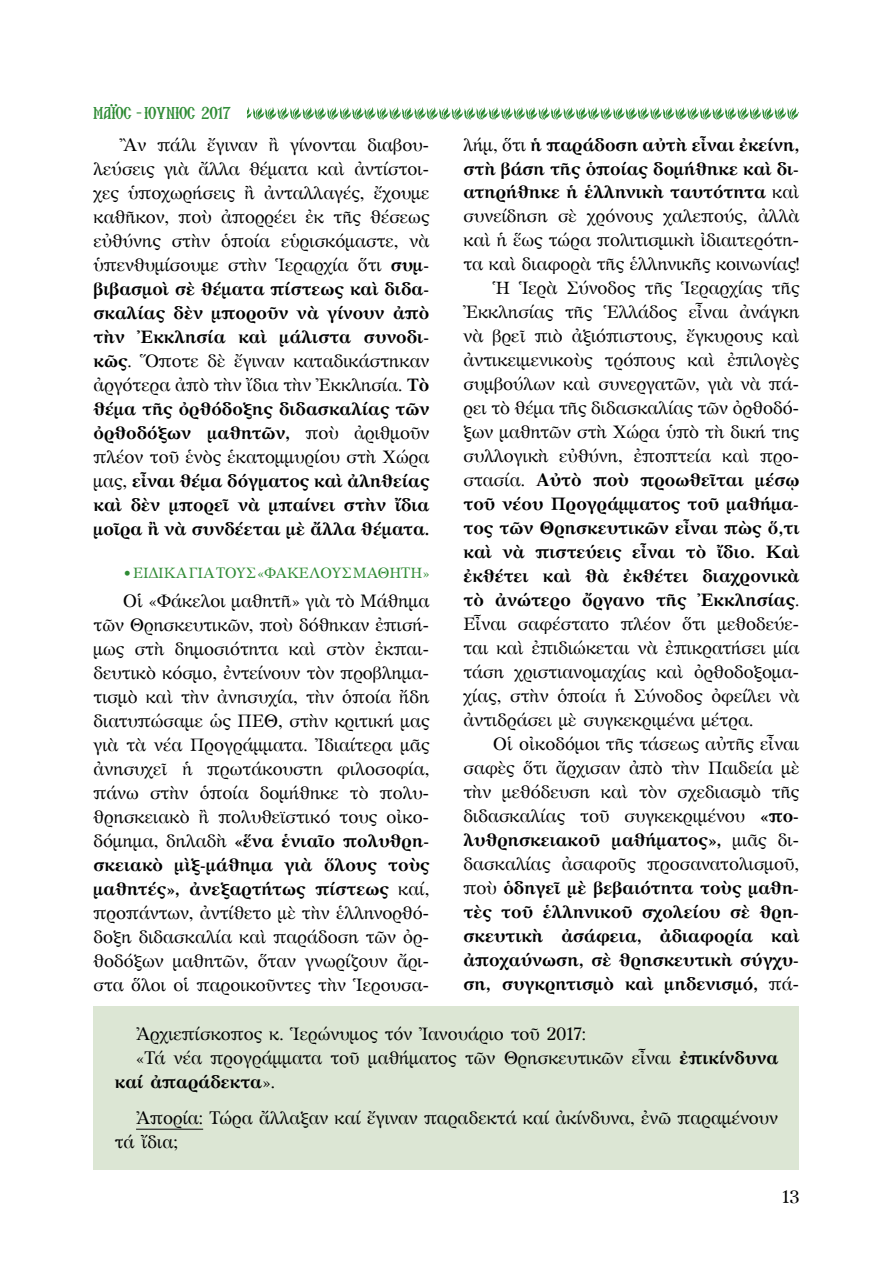
<style>
.page{position:relative;width:893px;height:1263px;background:#fff}
.page>*{position:absolute;margin:0;border:0;box-sizing:border-box;transform-origin:0 0}
.t1{font:18px/24px "GFS Artemisia";color:#000;text-align:justify}
.t2{font:700 18px "GFS Artemisia";color:#000}
.t3{font:16.5px "DA Athos Hel Lat P";color:#2e8b34}
.t4{font:15px "GFS Artemisia";color:#2e8b34}
.s1{font-weight:400}
.s2{font-weight:700}
</style>
<div class="page">
<img style="left:248px;top:107px;width:551px;height:12px">
<div style="left:94px;top:1006px;width:705px;height:163px;background:#dce6d4"></div>
<hr style="left:136px;top:1129px;width:67px;height:1px;background:#000">
<p class="t3" style="left:94px;top:104px;width:139px">MA´OC - IOVNIOC 2017</p>
<p class="t2" style="left:463px;top:129px;width:337px"><span class="s1">λήμ, ὅτι</span> ἡ παράδοση αὐτὴ εἶναι ἐκείνη,</p>
<p class="t2" style="left:463px;top:153px;width:337px">στὴ βάση τῆς ὁποίας δομήθηκε καὶ δι-</p>
<p class="t2" style="left:463px;top:177px;width:337px">ατηρήθηκε ἡ ἑλληνικὴ ταυτότητα <span class="s1">καὶ</span></p>
<p class="t1" style="left:463px;top:203px;width:337px">συνείδηση σὲ χρόνους χαλεπούς, ἀλλὰ</p>
<p class="t1" style="left:463px;top:227px;width:337px">καὶ ἡ ἕως τώρα πολιτισμικὴ ἰδιαιτερότη-</p>
<p class="t1" style="left:463px;top:251px;width:337px">τα καὶ διαφορὰ τῆς ἑλληνικῆς κοινωνίας!</p>
<p class="t1" style="left:493px;top:275px;width:308px">Ἡ Ἱερὰ Σύνοδος τῆς Ἱεραρχίας τῆς</p>
<p class="t1" style="left:463px;top:299px;width:337px">Ἐκκλησίας τῆς Ἑλλάδος εἶναι ἀνάγκη</p>
<p class="t1" style="left:463px;top:323px;width:337px">νὰ βρεῖ πιὸ ἀξιόπιστους, ἔγκυρους καὶ</p>
<p class="t1" style="left:463px;top:347px;width:337px">ἀντικειμενικοὺς τρόπους καὶ ἐπιλογὲς</p>
<p class="t1" style="left:463px;top:371px;width:337px">συμβούλων καὶ συνεργατῶν, γιὰ νὰ πά-</p>
<p class="t1" style="left:463px;top:395px;width:337px">ρει τὸ θέμα τῆς διδασκαλίας τῶν ὀρθοδό-</p>
<p class="t1" style="left:463px;top:419px;width:337px">ξων μαθητῶν στὴ Χώρα ὑπὸ τὴ δική της</p>
<p class="t1" style="left:463px;top:443px;width:337px">συλλογικὴ εὐθύνη, ἐποπτεία καὶ προ-</p>
<p class="t2" style="left:463px;top:465px;width:337px"><span class="s1">στασία.</span> Αὐτὸ ποὺ προωθεῖται μέσῳ</p>
<p class="t2" style="left:463px;top:489px;width:337px">τοῦ νέου Προγράμματος τοῦ μαθήμα-</p>
<p class="t2" style="left:463px;top:513px;width:337px">τος τῶν Θρησκευτικῶν εἶναι πὼς ὅ,τι</p>
<p class="t2" style="left:463px;top:537px;width:337px">καὶ νὰ πιστεύεις εἶναι τὸ ἴδιο. Καὶ</p>
<p class="t2" style="left:463px;top:561px;width:337px">ἐκθέτει καὶ θὰ ἐκθέτει διαχρονικὰ</p>
<p class="t2" style="left:463px;top:585px;width:337px">τὸ ἀνώτερο ὄργανο τῆς Ἐκκλησίας<span class="s1">.</span></p>
<p class="t1" style="left:463px;top:611px;width:337px">Εἶναι σαφέστατο πλέον ὅτι μεθοδεύε-</p>
<p class="t1" style="left:463px;top:635px;width:337px">ται καὶ ἐπιδιώκεται νὰ ἐπικρατήσει μία</p>
<p class="t1" style="left:463px;top:659px;width:337px">τάση χριστιανομαχίας καὶ ὀρθοδοξομα-</p>
<p class="t1" style="left:463px;top:683px;width:337px">χίας, στὴν ὁποία ἡ Σύνοδος ὀφείλει νὰ</p>
<p class="t1" style="left:463px;top:707px;width:291px">ἀντιδράσει μὲ συγκεκριμένα μέτρα.</p>
<p class="t1" style="left:493px;top:731px;width:308px">Οἱ οἰκοδόμοι τῆς τάσεως αὐτῆς εἶναι</p>
<p class="t1" style="left:463px;top:755px;width:337px">σαφὲς ὅτι ἄρχισαν ἀπὸ τὴν Παιδεία μὲ</p>
<p class="t1" style="left:463px;top:779px;width:337px">τὴν μεθόδευση καὶ τὸν σχεδιασμὸ τῆς</p>
<p class="t1" style="left:463px;top:803px;width:337px">διδασκαλίας τοῦ συγκεκριμένου <span class="s2">«πο-</span></p>
<p class="t2" style="left:463px;top:825px;width:337px">λυθρησκειακοῦ μαθήματος», <span class="s1">μιᾶς δι-</span></p>
<p class="t1" style="left:463px;top:851px;width:337px">δασκαλίας ἀσαφοῦς προσανατολισμοῦ,</p>
<p class="t2" style="left:463px;top:873px;width:337px"><span class="s1">ποὺ</span> ὁδηγεῖ μὲ βεβαιότητα τοὺς μαθη-</p>
<p class="t2" style="left:463px;top:897px;width:337px">τὲς τοῦ ἑλληνικοῦ σχολείου σὲ θρη-</p>
<p class="t2" style="left:463px;top:921px;width:337px">σκευτικὴ ἀσάφεια, ἀδιαφορία καὶ</p>
<p class="t2" style="left:463px;top:945px;width:337px">ἀποχαύνωση, σὲ θρησκευτικὴ σύγχυ-</p>
<p class="t2" style="left:463px;top:969px;width:337px">ση, συγκρητισμὸ καὶ μηδενισμό, <span class="s1">πά-</span></p>
<p class="t1" style="left:136px;top:1021px;width:451px">Ἀρχιεπίσκοπος κ. Ἱερώνυμος τόν Ἰανουάριο τοῦ 2017:</p>
<p class="t1" style="left:136px;top:1045px;width:644px">«Τά νέα προγράμματα τοῦ μαθήματος τῶν Θρησκευτικῶν εἶναι <span class="s2">ἐπικίνδυνα</span></p>
<p class="t2" style="left:115px;top:1067px;width:162px">καί ἀπαράδεκτα<span class="s1">».</span></p>
<p class="t1" style="left:115px;top:1105px;width:665px;text-indent:21px">Ἀπορία: Τώρα ἄλλαξαν καί ἔγιναν παραδεκτά καί ἀκίνδυνα, ἐνῶ παραμένουν τά ἴδια;</p>
<p class="t1" style="left:94px;top:132px;width:337px;text-indent:30px">Ἂν πάλι ἔγιναν ἢ γίνονται διαβου&shy;λεύσεις γιὰ ἄλλα θέματα καὶ ἀντίστοι&shy;χες ὑποχωρήσεις ἢ ἀνταλλαγές, ἔχουμε καθῆκον, ποὺ ἀπορρέει ἐκ τῆς θέσεως εὐθύνης στὴν ὁποία εὑρισκόμαστε, νὰ ὑπενθυμίσουμε στὴν Ἱεραρχία ὅτι <span class="s2">συμ&shy;βιβασμοὶ σὲ θέματα πίστεως καὶ διδα&shy;σκαλίας δὲν μποροῦν νὰ γίνουν ἀπὸ τὴν Ἐκκλησία καὶ μάλιστα συνοδι&shy;κῶς</span>. Ὅποτε δὲ ἔγιναν καταδικάστηκαν ἀργότερα ἀπὸ τὴν ἴδια τὴν Ἐκκλησία. <span class="s2">Τὸ θέμα τῆς ὀρθόδοξης διδασκαλίας τῶν ὀρθοδόξων μαθητῶν,</span> ποὺ ἀριθμοῦν πλέον τοῦ ἑνὸς ἑκατομμυρίου στὴ Χώρα μας, <span class="s2">εἶναι θέμα δόγματος καὶ ἀληθείας καὶ δὲν μπορεῖ νὰ μπαίνει στὴν ἴδια μοῖρα ἢ νὰ συνδέεται μὲ ἄλλα θέματα.</span></p>
<p class="t4" style="left:123px;top:562px;width:308px">• ΕΙΔΙΚΑ ΓΙΑ ΤΟΥΣ «ΦΑΚΕΛΟΥΣ ΜΑΘΗΤΗ»</p>
<p class="t1" style="left:94px;top:588px;width:337px;text-indent:30px">Οἱ «Φάκελοι μαθητῆ» γιὰ τὸ Μάθημα τῶν Θρησκευτικῶν, ποὺ δόθηκαν ἐπισή&shy;μως στὴ δημοσιότητα καὶ στὸν ἐκπαι&shy;δευτικὸ κόσμο, ἐντείνουν τὸν προβλημα&shy;τισμὸ καὶ τὴν ἀνησυχία, τὴν ὁποία ἤδη διατυπώσαμε ὡς ΠΕΘ, στὴν κριτική μας γιὰ τὰ νέα Προγράμματα. Ἰδιαίτερα μᾶς ἀνησυχεῖ ἡ πρωτάκουστη φιλοσοφία, πάνω στὴν ὁποία δομήθηκε τὸ πολυ&shy;θρησκειακὸ ἢ πολυθεϊστικό τους οἰκο&shy;δόμημα, δηλαδὴ <span class="s2">«ἕνα ἑνιαῖο πολυθρη&shy;σκειακὸ μὶξ-μάθημα γιὰ ὅλους τοὺς μαθητές», ἀνεξαρτήτως πίστεως</span> καί, προπάντων, ἀντίθετο μὲ τὴν ἑλληνορθό&shy;δοξη διδασκαλία καὶ παράδοση τῶν ὀρ&shy;θοδόξων μαθητῶν, ὅταν γνωρίζουν ἄρι&shy;στα ὅλοι οἱ παροικοῦντες τὴν Ἱερουσα-</p>
<p class="t1" style="left:782px;top:1184px;width:19px">13</p>
</div>
